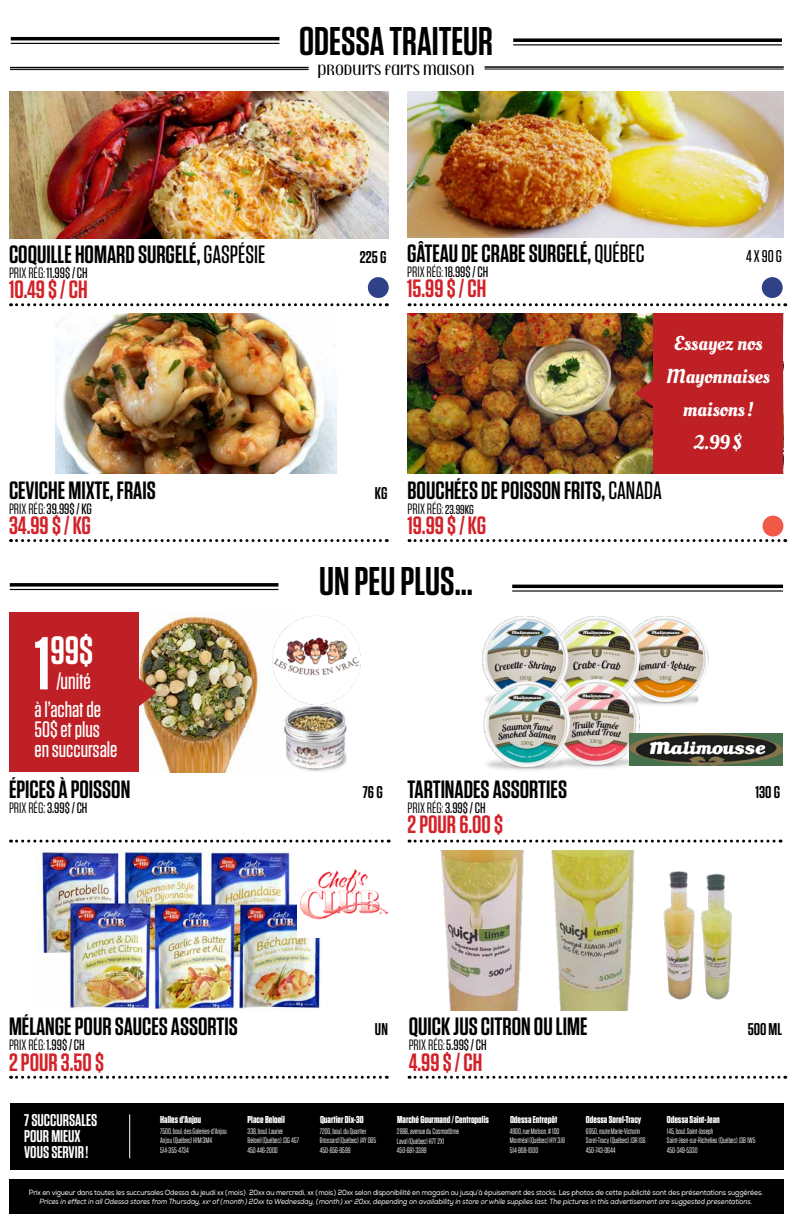
<style>
.page{position:relative;width:792px;height:1224px;background:#fff}
.page>*{position:absolute;margin:0;border:0;box-sizing:border-box;transform-origin:0 0}
.t1{font:600 74.5px "Tungsten";color:#fff}
.t2{font:600 40px "Tungsten";color:#000}
.t3{font:600 39.4px "Tungsten";color:#fff}
.t4{font:600 25px "Tungsten";color:#000}
.t5{font:600 25px "Tungsten";color:#d2232a}
.t6{font:500 22.8px "Tungsten";color:#fff}
.t7{font:500 22.2px/20px "Tungsten";color:#fff}
.t8{font:20px/33px "Oleo Script";color:#fff;text-align:center}
.t9{font:600 17px/16px "Tungsten";color:#fff}
.t10{font:600 17px "Tungsten";color:#000}
.t11{font:500 17px "Tungsten";color:#000}
.t12{font:500 15px "Tungsten";color:#000}
.t13{font:15px "Tungsten";color:#000}
.t14{font:15px "Trochut";color:#000}
.t15{font:700 10px "Tungsten";color:#fff}
.t16{font:8px/9.6px "Tungsten";color:#fff}
.t17{font:7.5px/9px "Nexa";letter-spacing:-.02em;color:#fff;text-align:center;scale:.91 1}
.s1{font-weight:500}
.s2{font-weight:400}
.s3{font-weight:400;font-size:13px}
.s4{font-size:13px}
.s5{font-weight:500;font-size:13px}
.s6{font-style:italic}
</style>
<div class="page">
<hr style="left:11px;top:37px;width:268px;height:3px;background:#000">
<hr style="left:11px;top:43px;width:268px;height:1px;background:#000">
<svg style="left:10px;top:583px;width:268px;height:4px"></svg>
<hr style="left:10px;top:589px;width:268px;height:1px;background:#000">
<svg style="left:513px;top:38px;width:269px;height:4px"></svg>
<hr style="left:513px;top:44px;width:269px;height:1px;background:#000">
<hr style="left:512px;top:585px;width:271px;height:3px;background:#000">
<hr style="left:512px;top:590px;width:271px;height:2px;background:#000">
<div style="left:10px;top:1104px;width:774px;height:66px;background:#000"></div>
<hr style="left:129px;top:1114px;width:1px;height:44px;background:#fff">
<div style="left:9px;top:1179px;width:775px;height:34px;background:#000"></div>
<hr style="left:485px;top:66px;width:299px;height:2px;background:#000">
<hr style="left:485px;top:69px;width:299px;height:1px;background:#000">
<hr style="left:10px;top:67px;width:299px;height:1px;background:#000">
<hr style="left:10px;top:69px;width:299px;height:1px;background:#000">
<svg style="left:11px;top:303px;width:376px;height:3px"></svg>
<svg style="left:11px;top:539px;width:376px;height:3px"></svg>
<svg style="left:11px;top:840px;width:378px;height:3px"></svg>
<svg style="left:11px;top:1076px;width:376px;height:3px"></svg>
<svg style="left:409px;top:303px;width:377px;height:3px"></svg>
<svg style="left:409px;top:539px;width:377px;height:3px"></svg>
<svg style="left:409px;top:840px;width:372px;height:3px"></svg>
<svg style="left:409px;top:1076px;width:377px;height:3px"></svg>
<div style="left:368px;top:277px;width:21px;height:21px;background:#2f4187;border-radius:50%"></div>
<div style="left:762px;top:277px;width:21px;height:21px;background:#2f4187;border-radius:50%"></div>
<div style="left:763px;top:516px;width:20px;height:21px;background:#f15845;border-radius:50%"></div>
<img style="left:36px;top:850px;width:285px;height:160px">
<img style="left:482px;top:616px;width:300px;height:154px">
<img style="left:440px;top:850px;width:194px;height:160px">
<img style="left:663px;top:871px;width:69px;height:128px">
<div style="left:297px;top:850px;width:92px;height:88px;background:#fff"></div>
<img style="left:300px;top:869px;width:88px;height:51px">
<img style="left:629px;top:734px;width:154px;height:31px">
<img style="left:139px;top:613px;width:143px;height:160px">
<img style="left:284px;top:714px;width:63px;height:58px">
<img style="left:264px;top:613px;width:97px;height:101px">
<svg style="left:139px;top:678px;width:18px;height:29px"></svg>
<div style="left:9px;top:613px;width:130px;height:159px;background:#bf2026"></div>
<img style="left:10px;top:92px;width:379px;height:146px">
<img style="left:407px;top:92px;width:376px;height:145px">
<img style="left:55px;top:313px;width:282px;height:160px">
<img style="left:408px;top:313px;width:245px;height:160px">
<svg style="left:635px;top:380px;width:18px;height:27px"></svg>
<div style="left:653px;top:313px;width:130px;height:160px;background:#bf2026"></div>
<h2 class="t2" style="left:299px;top:20px;width:195px">ODESSA TRAITEUR</h2>
<h3 class="t14" style="left:318px;top:61px;width:159px">PRODUITS FAITS MAISON</h3>
<h3 class="t4" style="left:9px;top:241px;width:258px">COQUILLE HOMARD SURGELÉ, <span class="s1">GASPÉSIE</span></h3>
<h3 class="t10" style="left:360px;top:248px;width:28px">225 G</h3>
<h3 class="t12" style="left:9px;top:265px;width:80px"><span class="s2">PRIX RÉG</span><span class="s3">:</span> 11.99$ / CH</h3>
<h3 class="t5" style="left:9px;top:276px;width:80px">10.49 $ / CH</h3>
<h3 class="t4" style="left:9px;top:477px;width:148px">CEVICHE MIXTE, FRAIS</h3>
<h3 class="t10" style="left:375px;top:484px;width:14px">KG</h3>
<h3 class="t12" style="left:9px;top:501px;width:84px"><span class="s2">PRIX RÉG</span><span class="s3">:</span>39.99$ / KG</h3>
<h3 class="t5" style="left:9px;top:512px;width:84px">34.99 $ / KG</h3>
<h3 class="t4" style="left:407px;top:241px;width:239px">GÂTEAU DE CRABE SURGELÉ, <span class="s1">QUÉBEC</span></h3>
<h3 class="t11" style="left:746px;top:248px;width:37px">4 X 90 G</h3>
<h3 class="t12" style="left:407px;top:264px;width:83px"><span class="s2">PRIX RÉG</span><span class="s3">:</span> 18.99$ / CH</h3>
<h3 class="t5" style="left:407px;top:276px;width:81px">15.99 $ / CH</h3>
<h3 class="t8" style="left:666px;top:326px;width:105px">Essayez nos<br>Mayonnaises maisons!<br>2.99$</h3>
<h3 class="t4" style="left:408px;top:477px;width:256px">BOUCHÉES DE POISSON FRITS, <span class="s1">CANADA</span></h3>
<h3 class="t13" style="left:408px;top:501px;width:68px">PRIX RÉG<span class="s4">:</span> <span class="s5">23.99KG</span></h3>
<h3 class="t5" style="left:408px;top:512px;width:80px">19.99 $ / KG</h3>
<h3 class="t3" style="left:51px;top:629px;width:44px">99$</h3>
<h1 class="t1" style="left:35px;top:624px;width:18px">1</h1>
<h3 class="t6" style="left:56px;top:669px;width:36px">/unité</h3>
<h3 class="t7" style="left:35px;top:700px;width:84px">à l’achat de<br>50$ et plus en succursale</h3>
<h2 class="t2" style="left:319px;top:560px;width:155px">UN PEU PLUS...</h2>
<h3 class="t4" style="left:9px;top:776px;width:123px">ÉPICES À POISSON</h3>
<h3 class="t10" style="left:363px;top:783px;width:21px">76 G</h3>
<h3 class="t13" style="left:9px;top:800px;width:80px">PRIX RÉG: <span class="s1">3.99$ / CH</span></h3>
<h3 class="t4" style="left:408px;top:776px;width:161px">TARTINADES ASSORTIES</h3>
<h3 class="t10" style="left:756px;top:783px;width:26px">130 G</h3>
<h3 class="t12" style="left:408px;top:800px;width:79px"><span class="s2">PRIX RÉG</span><span class="s3">:</span>3.99$ / CH</h3>
<h3 class="t5" style="left:408px;top:811px;width:97px">2 POUR 6.00 $</h3>
<h3 class="t4" style="left:9px;top:1014px;width:230px">MÉLANGE POUR SAUCES ASSORTIS</h3>
<h3 class="t10" style="left:375px;top:1021px;width:14px">UN</h3>
<h3 class="t12" style="left:9px;top:1037px;width:77px"><span class="s2">PRIX RÉG</span><span class="s3">:</span> 1.99$ / CH</h3>
<h3 class="t5" style="left:9px;top:1049px;width:97px">2 POUR 3.50 $</h3>
<h3 class="t4" style="left:409px;top:1014px;width:180px">QUICK JUS CITRON OU LIME</h3>
<h3 class="t10" style="left:748px;top:1021px;width:36px">500 ML</h3>
<h3 class="t12" style="left:409px;top:1037px;width:79px"><span class="s2">PRIX RÉG</span><span class="s3">:</span>5.99$ / CH</h3>
<h3 class="t5" style="left:409px;top:1049px;width:75px">4.99 $ / CH</h3>
<h3 class="t9" style="left:24px;top:1113px;width:75px">7 SUCCURSALES<br>POUR MIEUX<br>VOUS SERVIR!</h3>
<p class="t15" style="left:160px;top:1114px;width:42px">Halles d’Anjou</p>
<p class="t15" style="left:397px;top:1114px;width:93px">Marché Gourmand / Centropolis</p>
<p class="t16" style="left:397px;top:1127px;width:64px">2888, avenue du Cosmodôme<br>Laval (Québec) H7T 2X1<br>450-681-3399</p>
<p class="t15" style="left:248px;top:1114px;width:39px">Place Beloeil</p>
<p class="t16" style="left:248px;top:1126px;width:53px">338, boul. Laurier<br>Beloeil (Québec) J3G 4G7<br>450 446-2000</p>
<p class="t15" style="left:667px;top:1114px;width:55px">Odessa Saint-Jean</p>
<p class="t16" style="left:667px;top:1126px;width:90px">145, boul. Saint-Joseph<br>Saint-Jean-sur-Richelieu (Québec) J3B 1W5<br>450-349-5330</p>
<p class="t17" style="left:29px;top:1188px;width:808px">Prix en vigueur dans toutes les succursales Odessa du jeudi xx (mois) 20xx au mercredi, xx (mois) 20xx selon disponibilité en magasin ou jusqu’à épuisement des stocks. Les photos de cette publicité sont des présentations suggérées.<br><span class="s6">Prices in effect in all Odessa stores from Thursday, xx</span><sup>x</sup> <span class="s6">of (month) 20xx to Wednesday, (month) xx</span><sup>x</sup> <span class="s6">20xx, depending on availability in store or while supplies last. The pictures in this advertisement are suggested presentations.</span></p>
<p class="t15" style="left:510px;top:1114px;width:49px">Odessa Entrepôt</p>
<p class="t16" style="left:510px;top:1126px;width:57px">4900, rue Molson, # 100<br>Montréal (Québec) H1Y 3J8<br>514-908-1000</p>
<p class="t15" style="left:586px;top:1114px;width:57px">Odessa Sorel-Tracy</p>
<p class="t16" style="left:586px;top:1126px;width:61px">6950, route Marie-Victorin<br>Sorel-Tracy (Québec) J3R 1S6<br>450-743-0644</p>
<p class="t15" style="left:320px;top:1115px;width:45px">Quartier Dix-30</p>
<p class="t16" style="left:320px;top:1126px;width:58px">7200, boul. du Quartier<br>Brossard (Québec) J4Y 0B5<br>450-656-9599</p>
<p class="t16" style="left:160px;top:1126px;width:68px">7500, boul. des Galeries-d'Anjou<br>Anjou (Québec) H1M 3M4<br>514-355-4734</p>
</div>
